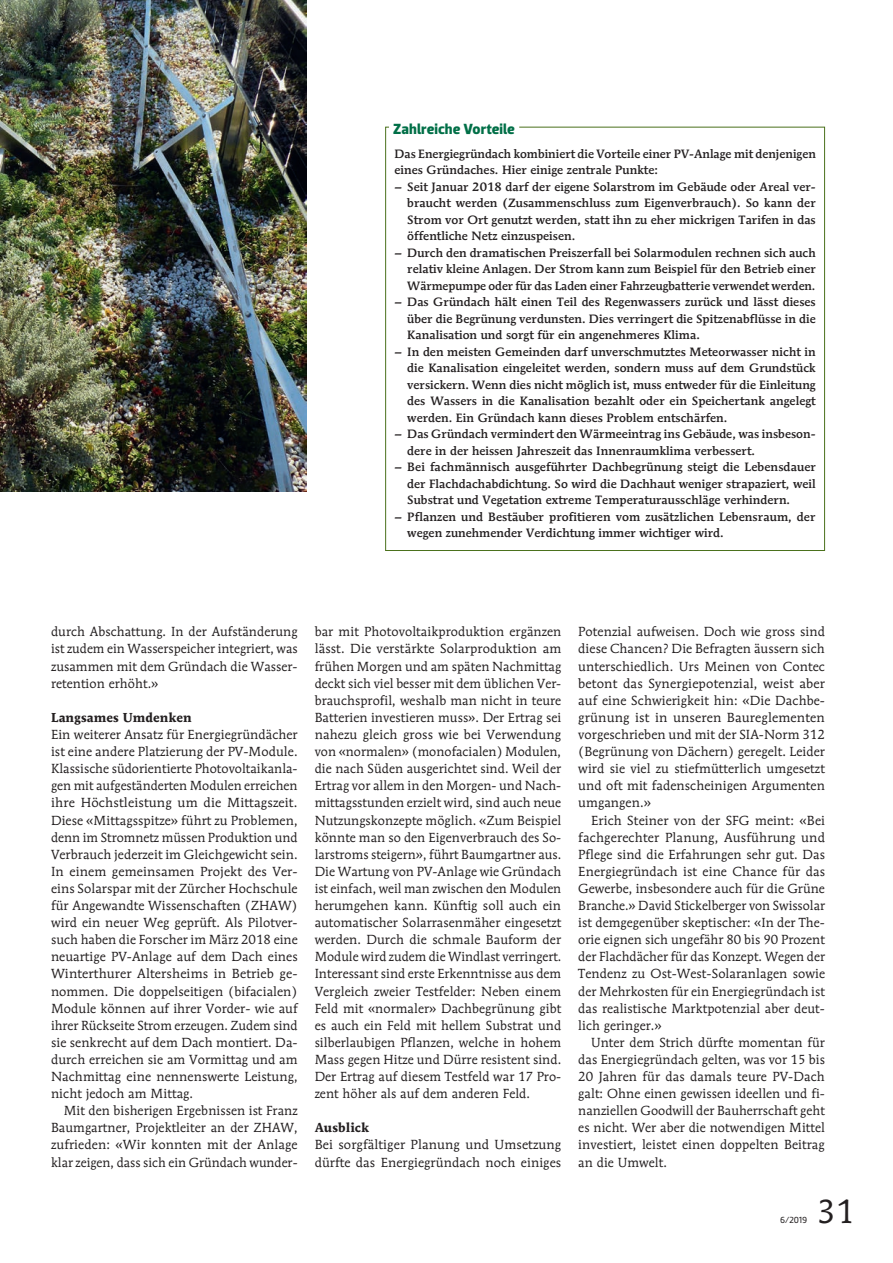
<style>
.page{position:relative;width:893px;height:1263px;background:#fff}
.page>*{position:absolute;margin:0;border:0;box-sizing:border-box;transform-origin:0 0}
.t1{font:33px "Mendoza Roman";color:#231f20}
.t2{font:700 15px "Dobra";color:#006f47}
.t3{font:13.05px/17.1px "Mendoza Roman";letter-spacing:.005em;color:#231f20;text-align:justify}
.t4{font:700 12.9px "Mendoza Roman";letter-spacing:.005em;color:#231f20}
.t5{font:500 12px/16.5px "Mendoza Roman";letter-spacing:.005em;color:#231f20;text-align:justify}
.t6{font:9px "Dobra";color:#231f20}
</style>
<div class="page">
<img style="left:0;top:0;width:306px;height:492px">
<p class="t2" style="left:393px;top:120px;width:123px">Zahlreiche Vorteile</p>
<p class="t5" style="left:394px;top:145px;width:423px">Das Energiegründach kombiniert die Vorteile einer PV-Anlage mit denjenigen eines Gründaches. Hier einige zentrale Punkte:</p>
<p class="t5" style="left:407px;top:178px;width:410px;text-indent:-13px">– Seit Januar 2018 darf der eigene Solarstrom im Gebäude oder Areal ver&shy;braucht werden (Zusammenschluss zum Eigenverbrauch). So kann der Strom vor Ort genutzt werden, statt ihn zu eher mickrigen Tarifen in das öffentliche Netz einzuspeisen.</p>
<p class="t5" style="left:407px;top:244px;width:410px;text-indent:-13px">– Durch den dramatischen Preiszerfall bei Solarmodulen rechnen sich auch relativ kleine Anlagen. Der Strom kann zum Beispiel für den Betrieb einer Wärmepumpe oder für das Laden einer Fahrzeugbatterie verwendet werden.</p>
<p class="t5" style="left:407px;top:294px;width:410px;text-indent:-13px">– Das Gründach hält einen Teil des Regenwassers zurück und lässt dieses über die Begrünung verdunsten. Dies verringert die Spitzenabflüsse in die Kanalisation und sorgt für ein angenehmeres Klima.</p>
<p class="t5" style="left:407px;top:343px;width:410px;text-indent:-13px">– In den meisten Gemeinden darf unverschmutztes Meteorwasser nicht in die Kanalisation eingeleitet werden, sondern muss auf dem Grundstück versickern. Wenn dies nicht möglich ist, muss entweder für die Einleitung des Wassers in die Kanalisation bezahlt oder ein Speichertank angelegt werden. Ein Gründach kann dieses Problem entschärfen.</p>
<p class="t5" style="left:407px;top:426px;width:410px;text-indent:-13px">– Das Gründach vermindert den Wärmeeintrag ins Gebäude, was insbeson&shy;dere in der heissen Jahreszeit das Innenraumklima verbessert.</p>
<p class="t5" style="left:407px;top:459px;width:410px;text-indent:-13px">– Bei fachmännisch ausgeführter Dachbegrünung steigt die Lebensdauer der Flachdachabdichtung. So wird die Dachhaut weniger strapaziert, weil Substrat und Vegetation extreme Temperaturausschläge verhindern.</p>
<p class="t5" style="left:407px;top:508px;width:410px;text-indent:-13px">– Pflanzen und Bestäuber profitieren vom zusätzlichen Lebensraum, der wegen zunehmender Verdichtung immer wichtiger wird.</p>
<p class="t3" style="left:51px;top:623px;width:248px">durch Abschattung. In der Aufständerung ist zudem ein Wasserspeicher integriert, was zusammen mit dem Gründach die Wasser&shy;retention erhöht.»</p>
<p class="t4" style="left:51px;top:709px;width:142px">Langsames Umdenken</p>
<p class="t3" style="left:51px;top:726px;width:248px">Ein weiterer Ansatz für Energiegründächer ist eine andere Platzierung der PV-Module.<br>Klassische südorientierte Photovoltaikanla&shy;gen mit aufgeständerten Modulen erreichen ihre Höchstleistung um die Mittagszeit.<br>Diese «Mittagsspitze» führt zu Problemen, denn im Stromnetz müssen Produktion und Verbrauch jederzeit im Gleichgewicht sein.<br>In einem gemeinsamen Projekt des Ver&shy;eins Solarspar mit der Zürcher Hochschule für Angewandte Wissenschaften (ZHAW) wird ein neuer Weg geprüft. Als Pilotver&shy;such haben die Forscher im März 2018 eine neuartige PV-Anlage auf dem Dach eines Winterthurer Altersheims in Betrieb ge&shy;nommen. Die doppelseitigen (bifacialen)<br>Module können auf ihrer Vorder- wie auf ihrer Rückseite Strom erzeugen. Zudem sind sie senkrecht auf dem Dach montiert. Da&shy;durch erreichen sie am Vormittag und am Nachmittag eine nennenswerte Leistung, nicht jedoch am Mittag.</p>
<p class="t3" style="left:51px;top:1102px;width:248px;text-indent:13px">Mit den bisherigen Ergebnissen ist Franz Baumgartner, Projektleiter an der ZHAW, zufrieden: «Wir konnten mit der Anlage klar zeigen, dass sich ein Gründach wunder-</p>
<p class="t3" style="left:315px;top:623px;width:248px">bar mit Photovoltaikproduktion ergänzen lässt. Die verstärkte Solarproduktion am frühen Morgen und am späten Nachmittag deckt sich viel besser mit dem üblichen Ver&shy;brauchsprofil, weshalb man nicht in teure Batterien investieren muss». Der Ertrag sei nahezu gleich gross wie bei Verwendung von «normalen» (monofacialen) Modulen, die nach Süden ausgerichtet sind. Weil der Ertrag vor allem in den Morgen- und Nach&shy;mittagsstunden erzielt wird, sind auch neue Nutzungskonzepte möglich. «Zum Beispiel könnte man so den Eigenverbrauch des So&shy;larstroms steigern», führt Baumgartner aus.<br>Die Wartung von PV-Anlage wie Gründach ist einfach, weil man zwischen den Modulen herumgehen kann. Künftig soll auch ein automatischer Solarrasenmäher eingesetzt werden. Durch die schmale Bauform der Module wird zudem die Windlast verringert.<br>Interessant sind erste Erkenntnisse aus dem Vergleich zweier Testfelder: Neben einem Feld mit «normaler» Dachbegrünung gibt es auch ein Feld mit hellem Substrat und silberlaubigen Pflanzen, welche in hohem Mass gegen Hitze und Dürre resistent sind.<br>Der Ertrag auf diesem Testfeld war 17 Pro&shy;zent höher als auf dem anderen Feld.</p>
<p class="t4" style="left:315px;top:1120px;width:56px">Ausblick</p>
<p class="t3" style="left:315px;top:1136px;width:248px">Bei sorgfältiger Planung und Umsetzung dürfte das Energiegründach noch einiges</p>
<p class="t3" style="left:578px;top:623px;width:248px">Potenzial aufweisen. Doch wie gross sind diese Chancen? Die Befragten äussern sich unterschiedlich. Urs Meinen von Contec betont das Synergiepotenzial, weist aber auf eine Schwierigkeit hin: «Die Dachbe&shy;grünung ist in unseren Baureglementen vorgeschrieben und mit der SIA-Norm 312 (Begrünung von Dächern) geregelt. Leider wird sie viel zu stiefmütterlich umgesetzt und oft mit fadenscheinigen Argumenten umgangen.»</p>
<p class="t3" style="left:578px;top:811px;width:248px;text-indent:13px">Erich Steiner von der SFG meint: «Bei fachgerechter Planung, Ausführung und Pflege sind die Erfahrungen sehr gut. Das Energiegründach ist eine Chance für das Gewerbe, insbesondere auch für die Grüne Branche.» David Stickelberger von Swissolar ist demgegenüber skeptischer: «In der The&shy;orie eignen sich ungefähr 80 bis 90 Prozent der Flachdächer für das Konzept. Wegen der Tendenz zu Ost-West-Solaranlagen sowie der Mehrkosten für ein Energiegründach ist das realistische Marktpotenzial aber deut&shy;lich geringer.»</p>
<p class="t3" style="left:578px;top:1034px;width:248px;text-indent:13px">Unter dem Strich dürfte momentan für das Energiegründach gelten, was vor 15 bis 20 Jahren für das damals teure PV-Dach galt: Ohne einen gewissen ideellen und fi&shy;nanziellen Goodwill der Bauherrschaft geht es nicht. Wer aber die notwendigen Mittel investiert, leistet einen doppelten Beitrag an die Umwelt.</p>
<p class="t6" style="left:780px;top:1214px;width:29px">6/2019</p>
<h1 class="t1" style="left:817px;top:1191px;width:39px">31</h1>
</div>
